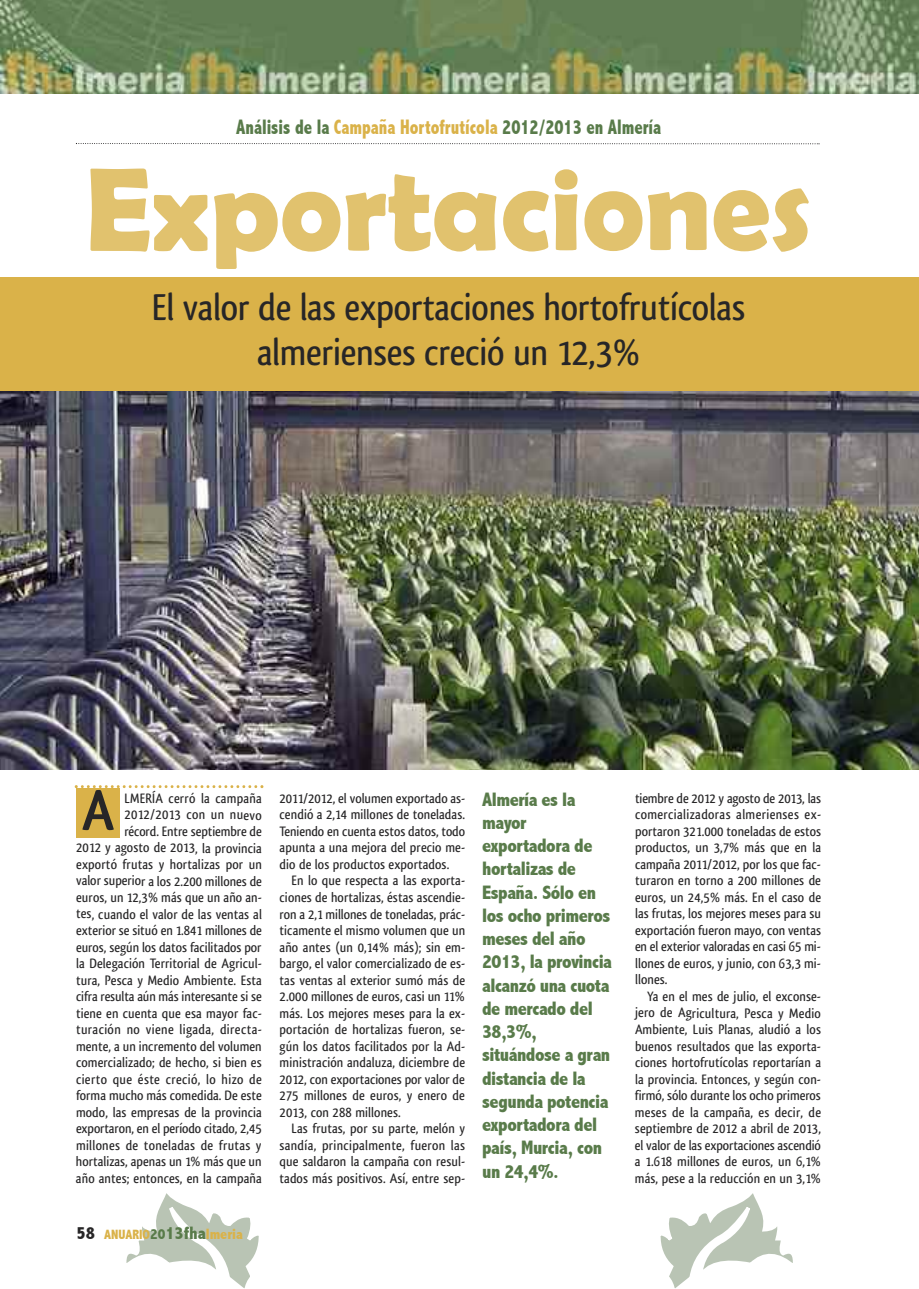
<style>
.page{position:relative;width:919px;height:1289px;background:#fff}
.page>*{position:absolute;margin:0;border:0;box-sizing:border-box;transform-origin:0 0}
.t1{font:700 120px "Berlin Sans FB Demi";color:#e1c26e}
.t2{font:700 60px "Qlassik";color:#272627}
.t3{font:500 39px/45px "Qlassik";letter-spacing:-.005em;color:#272627;text-align:center}
.t4{font:800 condensed 21px "Abadi";color:#597b4a;scale:.85 1}
.t5{font:800 condensed 19.5px/23.2px "Abadi";letter-spacing:-.025em;color:#597b4a}
.t6{font:500 14.25px/16.5px "Qlassik";letter-spacing:.01em;color:#272627;text-align:right}
.t7{font:500 14.25px "Qlassik";letter-spacing:.03em;color:#272627}
.t8{font:800 condensed 13.5px "Abadi";color:#dab249}
.s1{color:#dab249}
.s2{font-size:18px;color:#272627}
.s3{font-size:15px;color:#597b4a}
.s4{font-size:18px;color:#597b4a}
.s5{font-size:15px}
</style>
<div class="page">
<svg style="left:126px;top:1193px;width:133px;height:95px"></svg>
<img style="left:0;top:0;width:918px;height:94px">
<img style="left:0;top:390px;width:918px;height:380px">
<svg style="left:660px;top:1193px;width:133px;height:95px"></svg>
<div style="left:0;top:277px;width:918px;height:113px;background:#dab249"></div>
<div style="left:76px;top:788px;width:44px;height:49px;background:#dab249"></div>
<svg style="left:75px;top:785px;width:188px;height:3px"></svg>
<svg style="left:76px;top:143px;width:743px;height:1px"></svg>
<p class="t4" style="left:236px;top:115px;width:501px">Análisis de la <span class="s1">Campaña Hortofrutícola</span> 2012/2013 en Almería</p>
<p class="t1" style="left:85px;top:139px;width:728px">Exportaciones</p>
<p class="t3" style="left:152px;top:284px;width:595px">El valor de las exportaciones hortofrutícolas almerienses creció un 12,3%</p>
<p class="t2" style="left:82px;top:775px;width:33px">A</p>
<p class="t6" style="left:76px;top:790px;width:187px">LMERÍA cerró la campaña 2012/2013 con un nuevo<br>récord. Entre septiembre de<br>2012 y agosto de 2013, la provincia exportó frutas y hortalizas por un valor superior a los 2.200 millones de euros, un 12,3% más que un año an&shy;tes, cuando el valor de las ventas al exterior se situó en 1.841 millones de euros, según los datos facilitados por la Delegación Territorial de Agricul&shy;tura, Pesca y Medio Ambiente. Esta cifra resulta aún más interesante si se tiene en cuenta que esa mayor fac&shy;turación no viene ligada, directa&shy;mente, a un incremento del volumen comercializado; de hecho, si bien es cierto que éste creció, lo hizo de forma mucho más comedida. De este modo, las empresas de la provincia exportaron, en el período citado, 2,45 millones de toneladas de frutas y hortalizas, apenas un 1% más que un año antes; entonces, en la campaña</p>
<p class="t6" style="left:635px;top:790px;width:187px">tiembre de 2012 y agosto de 2013, las</p>
<p class="t5" style="left:482px;top:788px;width:131px">Almería es la mayor exportadora de hortalizas de<br>España. Sólo en los ocho primeros meses del año<br>2013, la provincia alcanzó una cuota de mercado del<br>38,3%, situándose a gran distancia de la segunda potencia exportadora del país, Murcia, con un 24,4%.</p>
<p class="t6" style="left:279px;top:790px;width:187px">2011/2012, el volumen exportado as-</p>
<p class="t6" style="left:279px;top:806px;width:187px">cendió a 2,14 millones de toneladas.</p>
<p class="t6" style="left:279px;top:823px;width:187px">Teniendo en cuenta estos datos, todo</p>
<p class="t6" style="left:279px;top:839px;width:187px">apunta a una mejora del precio me-</p>
<p class="t6" style="left:279px;top:856px;width:171px">dio de los productos exportados.</p>
<p class="t6" style="left:291px;top:872px;width:175px">En lo que respecta a las exporta-</p>
<p class="t6" style="left:279px;top:889px;width:187px">ciones de hortalizas, éstas ascendie-</p>
<p class="t6" style="left:279px;top:905px;width:187px">ron a 2,1 millones de toneladas, prác-</p>
<p class="t6" style="left:279px;top:922px;width:187px">ticamente el mismo volumen que un</p>
<p class="t6" style="left:279px;top:938px;width:187px">año antes (un 0,14% más); sin em-</p>
<p class="t6" style="left:279px;top:955px;width:187px">bargo, el valor comercializado de es-</p>
<p class="t6" style="left:279px;top:971px;width:187px">tas ventas al exterior sumó más de</p>
<p class="t6" style="left:279px;top:988px;width:187px">2.000 millones de euros, casi un 11%</p>
<p class="t6" style="left:279px;top:1004px;width:187px">más. Los mejores meses para la ex-</p>
<p class="t6" style="left:279px;top:1021px;width:187px">portación de hortalizas fueron, se-</p>
<p class="t6" style="left:279px;top:1037px;width:187px">gún los datos facilitados por la Ad-</p>
<p class="t6" style="left:279px;top:1054px;width:187px">ministración andaluza, diciembre de</p>
<p class="t6" style="left:279px;top:1070px;width:187px">2012, con exportaciones por valor de</p>
<p class="t6" style="left:279px;top:1087px;width:187px">275 millones de euros, y enero de</p>
<p class="t6" style="left:279px;top:1103px;width:123px">2013, con 288 millones.</p>
<p class="t6" style="left:291px;top:1120px;width:175px">Las frutas, por su parte, melón y</p>
<p class="t6" style="left:279px;top:1136px;width:187px">sandía, principalmente, fueron las</p>
<p class="t6" style="left:279px;top:1153px;width:187px">que saldaron la campaña con resul-</p>
<p class="t6" style="left:279px;top:1169px;width:187px">tados más positivos. Así, entre sep-</p>
<p class="t7" style="left:635px;top:806px;width:188px">comercializadoras almerienses ex-</p>
<p class="t6" style="left:635px;top:823px;width:187px">portaron 321.000 toneladas de estos</p>
<p class="t6" style="left:635px;top:839px;width:187px">productos, un 3,7% más que en la</p>
<p class="t6" style="left:635px;top:856px;width:187px">campaña 2011/2012, por los que fac-</p>
<p class="t6" style="left:635px;top:872px;width:187px">turaron en torno a 200 millones de</p>
<p class="t6" style="left:635px;top:889px;width:187px">euros, un 24,5% más. En el caso de</p>
<p class="t6" style="left:635px;top:905px;width:187px">las frutas, los mejores meses para su</p>
<p class="t6" style="left:635px;top:922px;width:187px">exportación fueron mayo, con ventas</p>
<p class="t6" style="left:635px;top:938px;width:187px">en el exterior valoradas en casi 65 mi-</p>
<p class="t6" style="left:635px;top:955px;width:187px">llones de euros, y junio, con 63,3 mi-</p>
<p class="t6" style="left:635px;top:971px;width:34px">llones.</p>
<p class="t6" style="left:647px;top:988px;width:176px">Ya en el mes de julio, el exconse-</p>
<p class="t6" style="left:635px;top:1004px;width:187px">jero de Agricultura, Pesca y Medio</p>
<p class="t6" style="left:635px;top:1021px;width:187px">Ambiente, Luis Planas, aludió a los</p>
<p class="t6" style="left:635px;top:1037px;width:187px">buenos resultados que las exporta-</p>
<p class="t6" style="left:635px;top:1054px;width:187px">ciones hortofrutícolas reportarían a</p>
<p class="t6" style="left:635px;top:1070px;width:187px">la provincia. Entonces, y según con-</p>
<p class="t6" style="left:635px;top:1087px;width:187px">firmó, sólo durante los ocho primeros</p>
<p class="t6" style="left:635px;top:1103px;width:187px">meses de la campaña, es decir, de</p>
<p class="t6" style="left:635px;top:1120px;width:187px">septiembre de 2012 a abril de 2013,</p>
<p class="t6" style="left:635px;top:1136px;width:187px">el valor de las exportaciones ascendió</p>
<p class="t6" style="left:635px;top:1153px;width:187px">a 1.618 millones de euros, un 6,1%</p>
<p class="t6" style="left:635px;top:1169px;width:187px">más, pese a la reducción en un 3,1%</p>
<p class="t8" style="left:77px;top:1226px;width:168px"><span class="s2">58</span> AnuArio<span class="s3">20</span><span class="s4">13fha</span><span class="s5">lmeria</span></p>
</div>
